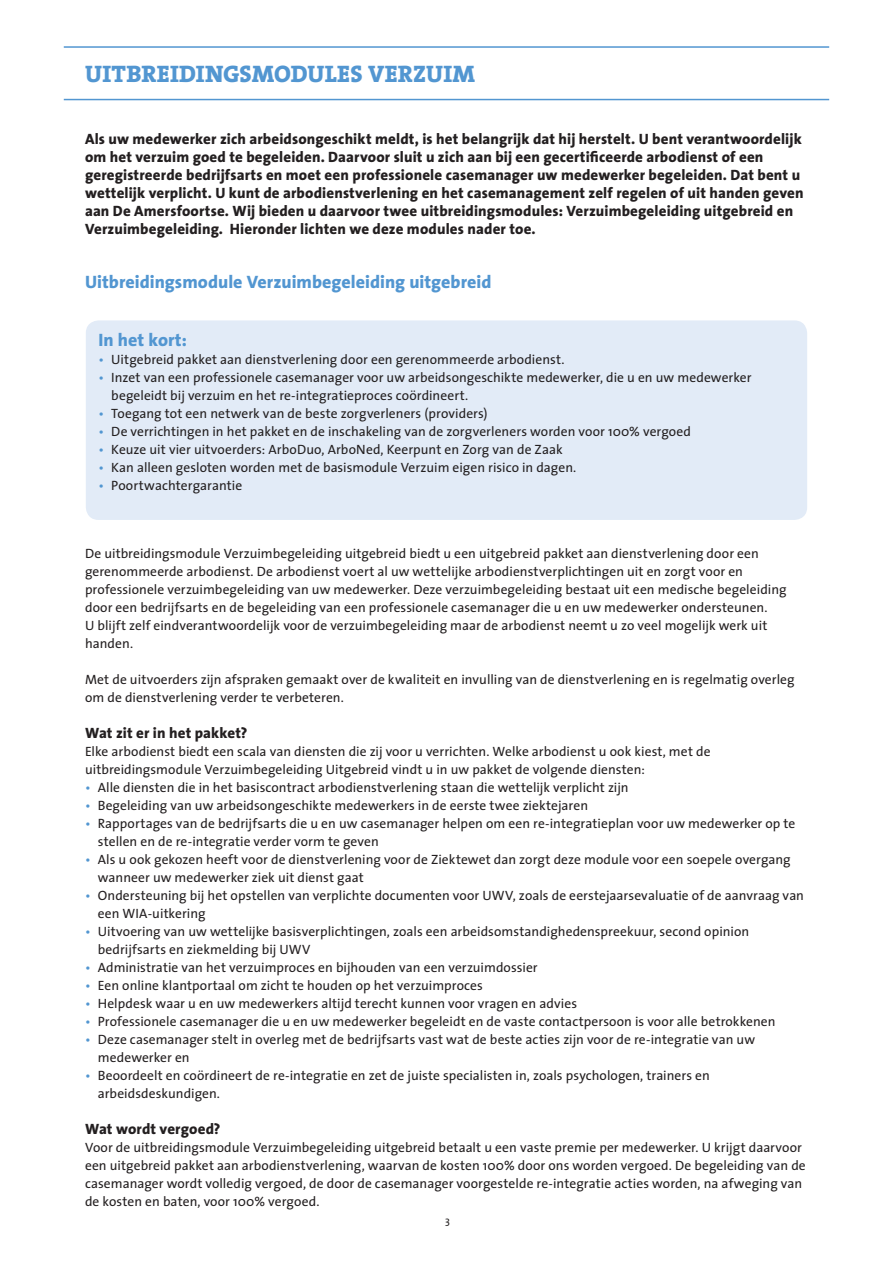
<style>
.page{position:relative;width:893px;height:1263px;background:#fff}
.page>*{position:absolute;margin:0;border:0;box-sizing:border-box;transform-origin:0 0}
.Titel_blauw_groot{font:24px "The Serif Extra Bold Caps";letter-spacing:.01em;color:#5296d1}
._1-Subkop-blauw{font:800 18px "The Sans";color:#5296d1}
._0-Platte_tekst{font:800 18px "The Sans";letter-spacing:.005em;color:#5296d1}
.intro{font:800 15px/18px "The Sans";letter-spacing:.01em;color:#231f20}
._2-Subsubkop{font:800 15px "The Sans";letter-spacing:.005em;color:#231f20}
._0-Platte_tekst-2{font:13.5px/18px "The Sans";letter-spacing:.005em;color:#231f20}
._0-Platte_tekst_insp{font:13.5px/18px "The Sans";letter-spacing:.005em;color:#231f20}
.t1{font:10.5px "The Sans";color:#231f20}
.s1{color:#5296d1}
</style>
<div class="page">
<hr style="left:64px;top:46px;width:765px;height:2px;background:#5296d1">
<hr style="left:64px;top:99px;width:765px;height:1px;background:#5296d1">
<div style="left:86px;top:320px;width:721px;height:200px;background:#e2ebf7;border-radius:13px"></div>
<p class="Titel_blauw_groot" style="left:85px;top:54px;width:392px">UITBREIDINGSMODULES VERZUIM</p>
<p class="intro" style="left:85px;top:130px;width:720px">Als uw medewerker zich arbeidsongeschikt meldt, is het belangrijk dat hij herstelt. U bent verantwoordelijk om het verzuim goed te begeleiden. Daarvoor sluit u zich aan bij een gecertificeerde arbodienst of een geregistreerde bedrijfsarts en moet een professionele casemanager uw medewerker begeleiden. Dat bent u wettelijk verplicht. U kunt de arbodienstverlening en het casemanagement zelf regelen of uit handen geven aan De Amersfoortse. Wij bieden u daarvoor twee uitbreidingsmodules: Verzuimbegeleiding uitgebreid en Verzuimbegeleiding. Hieronder lichten we deze modules nader toe.</p>
<p class="_1-Subkop-blauw" style="left:85px;top:267px;width:408px">Uitbreidingsmodule Verzuimbegeleiding uitgebreid</p>
<p class="_0-Platte_tekst" style="left:99px;top:325px;width:90px">In het kort:</p>
<p class="_0-Platte_tekst-2" style="left:99px;top:350px;width:467px"><span class="s1">•</span> Uitgebreid pakket aan dienstverlening door een gerenommeerde arbodienst.</p>
<p class="_0-Platte_tekst-2" style="left:111px;top:368px;width:642px;text-indent:-13px"><span class="s1">•</span> Inzet van een professionele casemanager voor uw arbeidsongeschikte medewerker, die u en uw medewerker begeleidt bij verzuim en het re-integratieproces coördineert.</p>
<p class="_0-Platte_tekst-2" style="left:99px;top:404px;width:391px"><span class="s1">•</span> Toegang tot een netwerk van de beste zorgverleners (providers)</p>
<p class="_0-Platte_tekst-2" style="left:99px;top:422px;width:594px"><span class="s1">•</span> De verrichtingen in het pakket en de inschakeling van de zorgverleners worden voor 100% vergoed</p>
<p class="_0-Platte_tekst-2" style="left:99px;top:440px;width:466px"><span class="s1">•</span> Keuze uit vier uitvoerders: ArboDuo, ArboNed, Keerpunt en Zorg van de Zaak</p>
<p class="_0-Platte_tekst-2" style="left:99px;top:458px;width:479px"><span class="s1">•</span> Kan alleen gesloten worden met de basismodule Verzuim eigen risico in dagen.</p>
<p class="_0-Platte_tekst-2" style="left:99px;top:476px;width:145px"><span class="s1">•</span> Poortwachtergarantie</p>
<p class="_0-Platte_tekst-2" style="left:85px;top:544px;width:703px">De uitbreidingsmodule Verzuimbegeleiding uitgebreid biedt u een uitgebreid pakket aan dienstverlening door een gerenommeerde arbodienst. De arbodienst voert al uw wettelijke arbodienstverplichtingen uit en zorgt voor en professionele verzuimbegeleiding van uw medewerker. Deze verzuimbegeleiding bestaat uit een medische begeleiding door een bedrijfsarts en de begeleiding van een professionele casemanager die u en uw medewerker ondersteunen.</p>
<p class="_0-Platte_tekst-2" style="left:85px;top:616px;width:684px">U blijft zelf eindverantwoordelijk voor de verzuimbegeleiding maar de arbodienst neemt u zo veel mogelijk werk uit handen.</p>
<p class="_0-Platte_tekst-2" style="left:85px;top:670px;width:711px">Met de uitvoerders zijn afspraken gemaakt over de kwaliteit en invulling van de dienstverlening en is regelmatig overleg om de dienstverlening verder te verbeteren.</p>
<p class="_2-Subsubkop" style="left:85px;top:720px;width:164px">Wat zit er in het pakket?</p>
<p class="_0-Platte_tekst-2" style="left:85px;top:742px;width:627px">Elke arbodienst biedt een scala van diensten die zij voor u verrichten. Welke arbodienst u ook kiest, met de uitbreidingsmodule Verzuimbegeleiding Uitgebreid vindt u in uw pakket de volgende diensten:</p>
<p class="_0-Platte_tekst_insp" style="left:85px;top:778px;width:545px"><span class="s1">•</span> Alle diensten die in het basiscontract arbodienstverlening staan die wettelijk verplicht zijn</p>
<p class="_0-Platte_tekst_insp" style="left:85px;top:796px;width:505px"><span class="s1">•</span> Begeleiding van uw arbeidsongeschikte medewerkers in de eerste twee ziektejaren</p>
<p class="_0-Platte_tekst_insp" style="left:98px;top:814px;width:699px;text-indent:-13px"><span class="s1">•</span> Rapportages van de bedrijfsarts die u en uw casemanager helpen om een re-integratieplan voor uw medewerker op te stellen en de re-integratie verder vorm te geven</p>
<p class="_0-Platte_tekst_insp" style="left:98px;top:850px;width:694px;text-indent:-13px"><span class="s1">•</span> Als u ook gekozen heeft voor de dienstverlening voor de Ziektewet dan zorgt deze module voor een soepele overgang wanneer uw medewerker ziek uit dienst gaat</p>
<p class="_0-Platte_tekst_insp" style="left:98px;top:886px;width:708px;text-indent:-13px"><span class="s1">•</span> Ondersteuning bij het opstellen van verplichte documenten voor UWV, zoals de eerstejaarsevaluatie of de aanvraag van een WIA-uitkering</p>
<p class="_0-Platte_tekst_insp" style="left:98px;top:922px;width:653px;text-indent:-13px"><span class="s1">•</span> Uitvoering van uw wettelijke basisverplichtingen, zoals een arbeidsomstandighedenspreekuur, second opinion bedrijfsarts en ziekmelding bij UWV</p>
<p class="_0-Platte_tekst_insp" style="left:85px;top:958px;width:454px"><span class="s1">•</span> Administratie van het verzuimproces en bijhouden van een verzuimdossier</p>
<p class="_0-Platte_tekst_insp" style="left:85px;top:976px;width:399px"><span class="s1">•</span> Een online klantportaal om zicht te houden op het verzuimproces</p>
<p class="_0-Platte_tekst_insp" style="left:85px;top:994px;width:494px"><span class="s1">•</span> Helpdesk waar u en uw medewerkers altijd terecht kunnen voor vragen en advies</p>
<p class="_0-Platte_tekst_insp" style="left:85px;top:1012px;width:692px"><span class="s1">•</span> Professionele casemanager die u en uw medewerker begeleidt en de vaste contactpersoon is voor alle betrokkenen</p>
<p class="_0-Platte_tekst_insp" style="left:98px;top:1030px;width:659px;text-indent:-13px"><span class="s1">•</span> Deze casemanager stelt in overleg met de bedrijfsarts vast wat de beste acties zijn voor de re-integratie van uw medewerker en</p>
<p class="_0-Platte_tekst_insp" style="left:98px;top:1066px;width:614px;text-indent:-13px"><span class="s1">•</span> Beoordeelt en coördineert de re-integratie en zet de juiste specialisten in, zoals psychologen, trainers en arbeidsdeskundigen.</p>
<p class="_2-Subsubkop" style="left:85px;top:1116px;width:137px">Wat wordt vergoed?</p>
<p class="_0-Platte_tekst-2" style="left:85px;top:1138px;width:722px">Voor de uitbreidingsmodule Verzuimbegeleiding uitgebreid betaalt u een vaste premie per medewerker. U krijgt daarvoor een uitgebreid pakket aan arbodienstverlening, waarvan de kosten 100% door ons worden vergoed. De begeleiding van de casemanager wordt volledig vergoed, de door de casemanager voorgestelde re-integratie acties worden, na afweging van de kosten en baten, voor 100% vergoed.</p>
<p class="t1" style="left:445px;top:1212px;width:6px">3</p>
</div>
